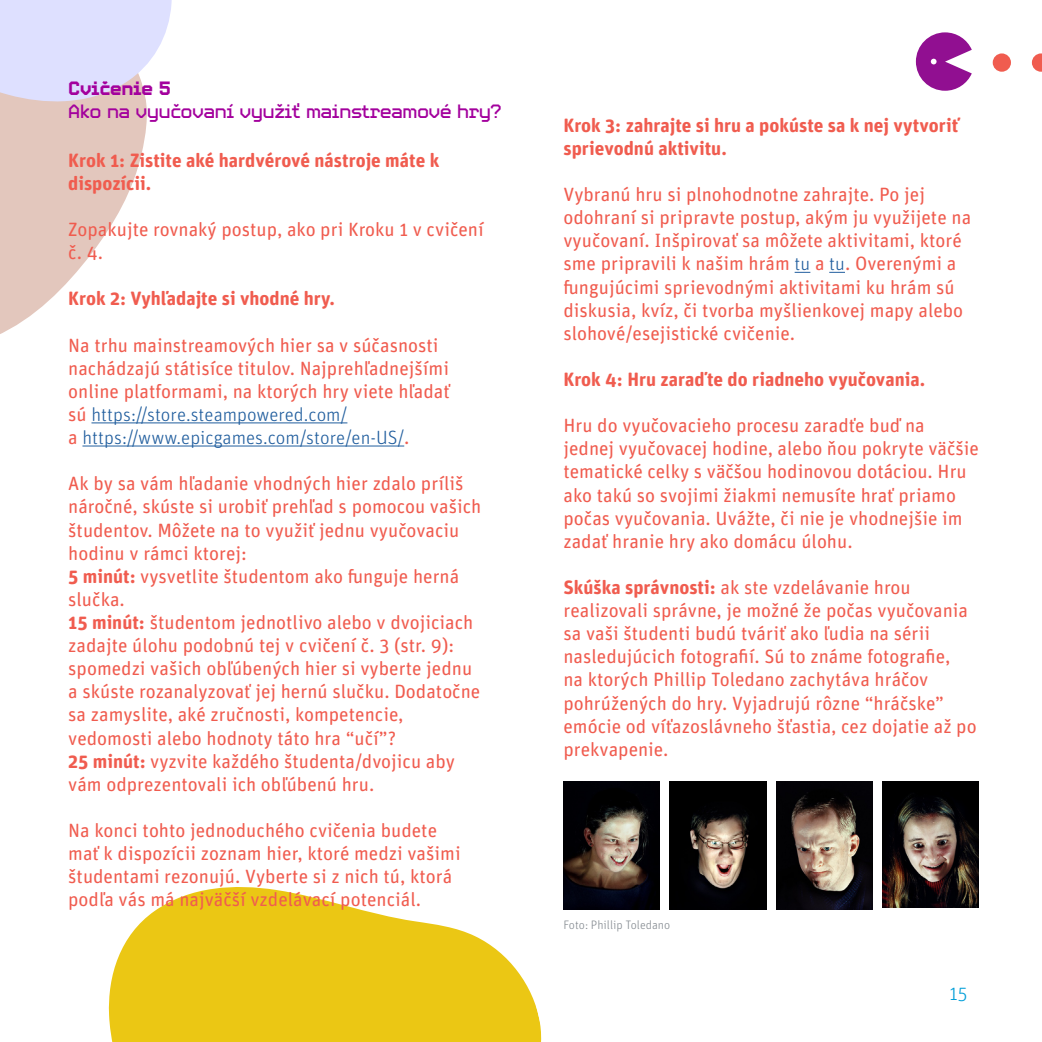
<style>
.page{position:relative;width:1042px;height:1042px;background:#fff}
.page>*{position:absolute;margin:0;border:0;box-sizing:border-box;transform-origin:0 0}
.t1{font:19.25px/23.1px "Unit Rounded Pro";color:#f05c4f}
.t2{font:700 19.25px/23.1px "Unit Rounded Pro";color:#f05c4f}
.t3{font:19.25px "Video";color:#a3019d}
.t4{font:700 19.25px "Video";color:#a3019d}
.t5{font:300 19.25px "Unit Rounded Pro";color:#009ed8}
.t6{font:300 12.25px "Unit Rounded Pro";color:#848a90}
.s1{font-weight:300;color:#215e9e}
.s2{font-weight:700}
</style>
<div class="page">
<svg style="left:0;top:211px;width:120px;height:123px;fill:#e3c7bd"></svg>
<svg style="left:794px;top:272px;width:16px;height:1px"></svg>
<svg style="left:829px;top:272px;width:15px;height:1px"></svg>
<svg style="left:0;top:0;width:172px;height:211px;background:#e5d9e1"></svg>
<svg style="left:108px;top:887px;width:434px;height:154px;fill:#ebc714"></svg>
<svg style="left:915px;top:32px;width:56px;height:59px"></svg>
<svg style="left:1031px;top:53px;width:10px;height:19px"></svg>
<div style="left:992px;top:53px;width:18px;height:19px;background:#f05c4f;border-radius:50%"></div>
<hr style="left:91px;top:422px;width:256px;height:1px;background:#215e9e">
<hr style="left:82px;top:445px;width:322px;height:1px;background:#215e9e">
<img style="left:563px;top:781px;width:96px;height:128px">
<img style="left:669px;top:781px;width:97px;height:128px">
<img style="left:776px;top:781px;width:96px;height:128px">
<img style="left:882px;top:781px;width:96px;height:126px">
<p class="t4" style="left:68px;top:76px;width:104px">Cvičenie 5</p>
<p class="t3" style="left:68px;top:99px;width:435px">Ako na vyučovaní využiť mainstreamové hry?</p>
<p class="t2" style="left:68px;top:147px;width:372px">Krok 1: Zistite aké hardvérové nástroje máte k dispozícii.</p>
<p class="t1" style="left:68px;top:217px;width:417px">Zopakujte rovnaký postup, ako pri Kroku 1 v cvičení č. 4.</p>
<p class="t2" style="left:68px;top:286px;width:268px">Krok 2: Vyhľadajte si vhodné hry.</p>
<p class="t1" style="left:68px;top:332px;width:383px">Na trhu mainstreamových hier sa v súčasnosti nachádzajú státisíce titulov. Najprehľadnejšími online platformami, na ktorých hry viete hľadať sú <span class="s1">https://store.steampowered.com/<br></span>a <span class="s1">https://www.epicgames.com/store/en-US/</span>.</p>
<p class="t1" style="left:68px;top:471px;width:414px">Ak by sa vám hľadanie vhodných hier zdalo príliš náročné, skúste si urobiť prehľad s pomocou vašich študentov. Môžete na to využiť jednu vyučovaciu hodinu v rámci ktorej:<br><span class="s2">5 minút:</span> vysvetlite študentom ako funguje herná slučka.<br><span class="s2">15 minút:</span> študentom jednotlivo alebo v dvojiciach zadajte úlohu podobnú tej v cvičení č. 3 (str. 9): spomedzi vašich obľúbených hier si vyberte jednu a skúste rozanalyzovať jej hernú slučku. Dodatočne sa zamyslite, aké zručnosti, kompetencie, vedomosti alebo hodnoty táto hra “učí”?<br><span class="s2">25 minút:</span> vyzvite každého študenta/dvojicu aby vám odprezentovali ich obľúbenú hru.</p>
<p class="t1" style="left:68px;top:817px;width:394px">Na konci tohto jednoduchého cvičenia budete mať k dispozícii zoznam hier, ktoré medzi vašimi študentami rezonujú. Vyberte si z nich tú, ktorá podľa vás má najväčší vzdelávací potenciál.</p>
<p class="t2" style="left:563px;top:112px;width:396px">Krok 3: zahrajte si hru a pokúste sa k nej vytvoriť sprievodnú aktivitu.</p>
<p class="t1" style="left:563px;top:182px;width:409px">Vybranú hru si plnohodnotne zahrajte. Po jej odohraní si pripravte postup, akým ju využijete na vyučovaní. Inšpirovať sa môžete aktivitami, ktoré sme pripravili k našim hrám <span class="s1">tu</span> a <span class="s1">tu</span>. Overenými a fungujúcimi sprievodnými aktivitami ku hrám sú diskusia, kvíz, či tvorba myšlienkovej mapy alebo slohové/esejistické cvičenie.</p>
<p class="t2" style="left:563px;top:366px;width:363px">Krok 4: Hru zaraď te do riadneho vyučovania.</p>
<p class="t1" style="left:563px;top:413px;width:417px">Hru do vyučovacieho procesu zaradťe buď na jednej vyučovacej hodine, alebo ňou pokryte väčšie tematické celky s väčšou hodinovou dotáciou. Hru ako takú so svojimi žiakmi nemusíte hrať priamo počas vyučovania. Uvážte, či nie je vhodnejšie im zadať hranie hry ako domácu úlohu.</p>
<p class="t1" style="left:563px;top:575px;width:414px"><span class="s2">Skúška správnosti:</span> ak ste vzdelávanie hrou realizovali správne, je možné že počas vyučovania sa vaši študenti budú tváriť ako ľudia na sérii nasledujúcich fotografií. Sú to známe fotografie,<br>na ktorých Phillip Toledano zachytáva hráčov pohrúžených do hry. Vyjadrujú rôzne “hráčske” emócie od víťazoslávneho šťastia, cez dojatie až po prekvapenie.</p>
<p class="t6" style="left:563px;top:916px;width:108px">Foto: Phillip Toledano</p>
<p class="t5" style="left:949px;top:980px;width:19px">15</p>
</div>
